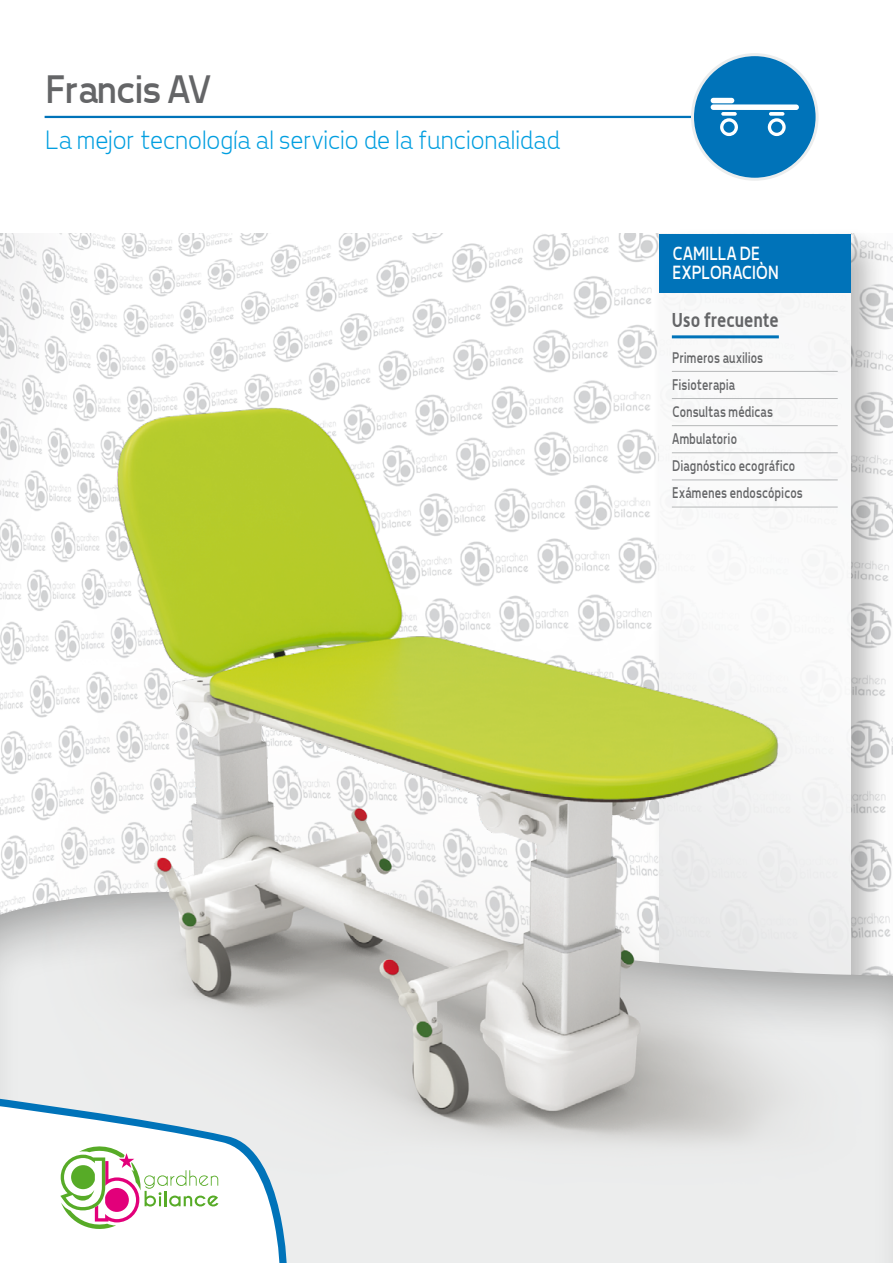
<style>
.page{position:relative;width:893px;height:1263px;background:#fff}
.page>*{position:absolute;margin:0;border:0;box-sizing:border-box;transform-origin:0 0}
.t1{font:40.5px "Tepeno Sans";letter-spacing:-.02em;color:#646567}
.t2{font:300 27px "Tepeno Sans";color:#009ee0}
.t3{font:19.5px/19.5px "Tepeno Sans";letter-spacing:.015em;color:#fff;scale:.9 1}
.t4{font:700 19.5px "Alwyn";color:#646567;scale:.9 1}
.t5{font:15.75px/27.2px "Tepeno Sans";letter-spacing:.015em;color:#646567;scale:.8 1}
</style>
<div class="page">
<img style="left:0;top:234px;width:893px;height:157px">
<div style="left:650px;top:225px;width:240px;height:956px;background:#000;opacity:.3"></div>
<div style="left:659px;top:234px;width:191px;height:908px;background:#f8f8f9"></div>
<hr style="left:672px;top:335px;width:107px;height:3px;background:#0073b9">
<hr style="left:672px;top:371px;width:166px;height:1px;background:#b6b8b9">
<div style="left:659px;top:234px;width:191px;height:58px;background:#0073b9"></div>
<div style="left:0;top:882px;width:893px;height:381px;background:#eceded"></div>
<img style="left:0;top:391px;width:893px;height:753px">
<svg style="left:0;top:1097px;width:288px;height:166px"></svg>
<svg style="left:0;top:1104px;width:281px;height:159px;background:#e5eaeb"></svg>
<hr style="left:45px;top:116px;width:671px;height:2px;background:#0073b9">
<div style="left:692px;top:55px;width:125px;height:124px;background:#0073b9;border-radius:50%"></div>
<div style="left:691px;top:53px;width:128px;height:128px;border:3px solid #eceded;border-radius:50%"></div>
<div style="left:711px;top:104px;width:88px;height:6px;background:#fff;border-radius:3px"></div>
<div style="left:711px;top:98px;width:23px;height:5px;background:#fff;border-radius:3px"></div>
<svg style="left:721px;top:112px;width:16px;height:4px"></svg>
<svg style="left:769px;top:112px;width:15px;height:4px"></svg>
<svg style="left:768px;top:118px;width:18px;height:18px"></svg>
<svg style="left:720px;top:118px;width:18px;height:18px"></svg>
<h1 class="t1" style="left:44px;top:65px;width:166px">Francis AV</h1>
<h2 class="t2" style="left:45px;top:124px;width:515px">La mejor tecnología al servicio de la funcionalidad</h2>
<p class="t3" style="left:672px;top:243px;width:119px">CAMILLA DE<br>EXPLORACIÒN</p>
<p class="t4" style="left:672px;top:308px;width:120px">Uso frecuente</p>
<p class="t5" style="left:672px;top:343px;width:165px">Primeros auxilios<br>Fisioterapia<br>Consultas médicas<br>Ambulatorio<br>Diagnóstico ecográfico<br>Exámenes endoscópicos</p>
</div>
